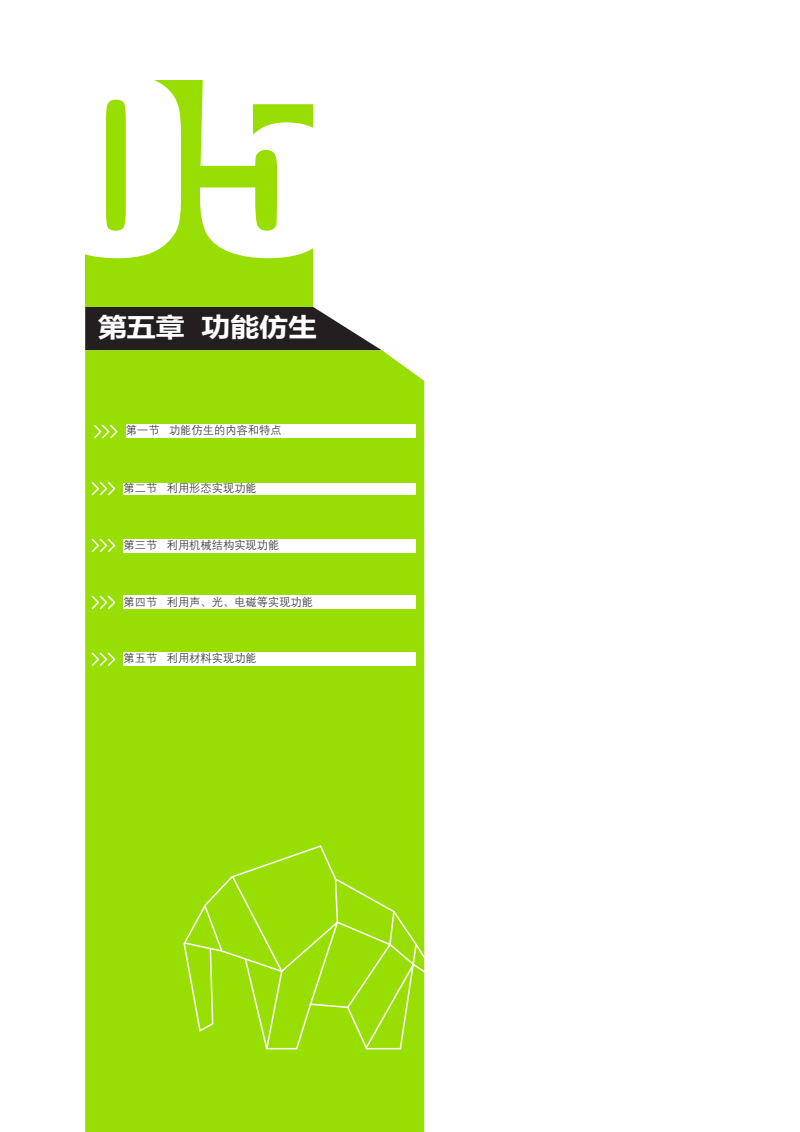
<style>
.page{position:relative;width:800px;height:1132px;background:#fff}
.page>*{position:absolute;margin:0;border:0;box-sizing:border-box;transform-origin:0 0}
.t1{font:226.5px "Impact";color:#fff;scale:1.24 1}
.t2{font:700 25.5px "Microsoft Ya Hei";color:#fff;scale:1.13 1}
.t3{font:11.25px "FZZDXJW GB1 0";color:#383839}
</style>
<div class="page">
<svg style="left:85px;top:306px;width:296px;height:44px;background:#3e3c39"></svg>
<div style="left:85px;top:80px;width:227px;height:226px;background:#99de03"></div>
<div style="left:85px;top:350px;width:339px;height:781px;background:#99de03"></div>
<div style="left:126px;top:424px;width:289px;height:14px;background:#fff"></div>
<div style="left:124px;top:482px;width:291px;height:12px;background:#fff"></div>
<div style="left:124px;top:539px;width:291px;height:13px;background:#fff"></div>
<div style="left:124px;top:595px;width:291px;height:13px;background:#fff"></div>
<div style="left:124px;top:652px;width:291px;height:13px;background:#fff"></div>
<svg style="left:92px;top:423px;width:27px;height:17px"></svg>
<svg style="left:90px;top:480px;width:27px;height:17px"></svg>
<svg style="left:90px;top:537px;width:27px;height:17px"></svg>
<svg style="left:90px;top:593px;width:27px;height:17px"></svg>
<svg style="left:90px;top:650px;width:27px;height:17px"></svg>
<svg style="left:182px;top:843px;width:243px;height:207px;background:#9ddf0f"></svg>
<h1 class="t1" style="left:41px;top:-10px;width:244px">05</h1>
<h2 class="t2" style="left:98px;top:308px;width:195px">第五章 功能仿生</h2>
<p class="t3" style="left:126px;top:424px;width:157px">第一节 功能仿生的内容和特点</p>
<p class="t3" style="left:124px;top:482px;width:135px">第二节 利用形态实现功能</p>
<p class="t3" style="left:124px;top:538px;width:157px">第三节 利用机械结构实现功能</p>
<p class="t3" style="left:124px;top:595px;width:191px">第四节 利用声、光、电磁等实现功能</p>
<p class="t3" style="left:124px;top:652px;width:135px">第五节 利用材料实现功能</p>
</div>
